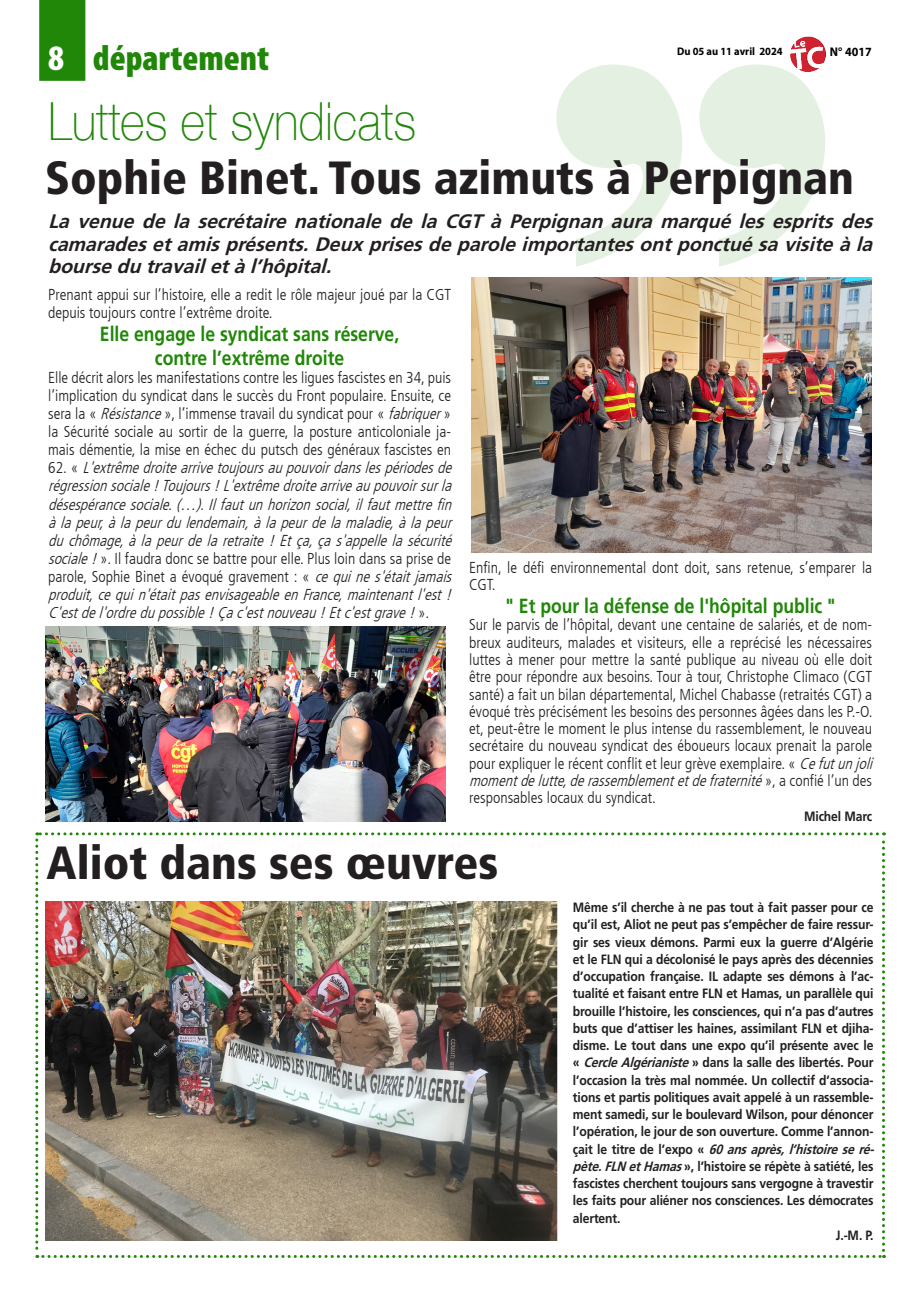
<style>
.page{position:relative;width:919px;height:1289px;background:#fff}
.page>*{position:absolute;margin:0;border:0;box-sizing:border-box;transform-origin:0 0}
._3_-_TITRE{font:100 52.5px "Helvetica Neue";color:#208708;scale:.9 1}
._3_-_TITRE-2{font:900 condensed 46.5px "Frutiger LT Std";color:#231f20}
.t1{font:900 condensed 36px "Myriad Pro";color:#208708}
.t2{font:900 condensed 36px "Myriad Pro";color:#fff}
._6_-_TEXTE{font:700 20.4px "Frutiger LT Std";color:#208708;scale:.86 1}
._5_-_CHAPO{font:italic 700 19.5px/22.5px "Frutiger LT Std";color:#231f20;text-align:justify}
._6_-_TEXTE-2{font:italic 300 condensed 15.75px/18.1px "Frutiger LT";color:#231f20}
._6_-_TEXTE-3{font:300 condensed 15.75px/17.2px "Frutiger LT";color:#231f20}
._8_-_SIGNATURE{font:700 13.5px/17.2px "Frutiger LT Std";letter-spacing:-.01em;color:#231f20;scale:.9 1}
.t3{font:700 12.6px "Myriad Pro";color:#000;scale:.95 1}
.t4{font:700 10.95px "Myriad Pro";color:#000;scale:.95 1}
.s1{font-style:normal}
.s2{font-style:italic}
</style>
<div class="page">
<img style="left:790px;top:36px;width:35px;height:28px">
<svg style="left:35px;top:832px;width:849px;height:425px"></svg>
<svg style="left:556px;top:64px;width:269px;height:203px;fill:#e4f0e1"></svg>
<div style="left:39px;top:0;width:47px;height:81px;background:#208708"></div>
<img style="left:471px;top:277px;width:400px;height:275px">
<img style="left:45px;top:902px;width:513px;height:337px">
<img style="left:45px;top:626px;width:400px;height:195px">
<p class="t2" style="left:48px;top:35px;width:17px">8</p>
<p class="t1" style="left:93px;top:35px;width:178px">département</p>
<p class="_3_-_TITRE" style="left:48px;top:82px;width:410px">Luttes et syndicats</p>
<p class="t4" style="left:677px;top:44px;width:113px">Du 05 au 11 avril 2024</p>
<p class="t3" style="left:829px;top:43px;width:45px">N° 4017</p>
<p class="_3_-_TITRE-2" style="left:45px;top:150px;width:810px">Sophie Binet. Tous azimuts à Perpignan</p>
<p class="_5_-_CHAPO" style="left:48px;top:210px;width:831px">La venue de la secrétaire nationale de la CGT à Perpignan aura marqué les esprits des camaradesetamisprésents.Deuxprisesdeparoleimportantesontponctuésavisiteàla boursedu travailetàl’hôpital.</p>
<p class="_6_-_TEXTE-3" style="left:48px;top:285px;width:404px;line-height:18.1px">Prenant appui sur l’histoire, elle a redit le rôle majeur joué par la CGT depuis toujours contre l’extrême droite.</p>
<p class="_6_-_TEXTE" style="left:100px;top:322px;width:349px">Elle engage le syndicat sans réserve,</p>
<p class="_6_-_TEXTE" style="left:155px;top:345px;width:222px">contre l’extrême droite</p>
<p class="_6_-_TEXTE-2" style="left:48px;top:368px;width:409px"><span class="s1">Elle décrit alors les manifestations contre les ligues fascistes en 34, puis l’implication du syndicat dans le succès du Front populaire. Ensuite, ce sera la «</span> Résistance<span class="s1">», l’immense travail du syndicat pour «</span> fabriquer<span class="s1">» la Sécurité sociale au sortir de la guerre, la posture anticoloniale ja&shy;mais démentie, la mise en échec du putsch des généraux fascistes en 6 2 . «</span> L'extrêmedroitearrivetoujoursaupouvoirdanslespériodesde régressionsociale!Toujours !L'extrêmedroitearriveaupouvoirsurla désespérancesociale.(…).Ilfautunhorizonsocial,ilfautmettrefin àlapeur,àlapeurdulendemain,àlapeurdelamaladie,àlapeur duchômage,àlapeurdelaretraite!Etça,ças'appellelasécurité sociale!<span class="s1">». Il faudra donc se battre pour elle. Plus loin dans sa prise de parole, Sophie Binet a évoqué gravement : «</span> cequines'étaitjamais produit,cequin'étaitpasenvisageableenFrance,maintenantl'est!<br>C'estdel'ordredupossible!Çac'estnouveau!Etc'estgrave!<span class="s1">» .</span></p>
<p class="_6_-_TEXTE-3" style="left:469px;top:559px;width:404px">Enfin, le défi environnemental dont doit, sans retenue, s’emparer la<br>CGT.</p>
<p class="_6_-_TEXTE" style="left:505px;top:594px;width:385px">" Et pour la défense de l'hôpital public "</p>
<p class="_6_-_TEXTE-3" style="left:469px;top:616px;width:409px">Sur le parvis de l’hôpital, devant une centaine de salariés, et de nom&shy;breux auditeurs, malades et visiteurs, elle a reprécisé les nécessaires luttes à mener pour mettre la santé publique au niveau où elle doit être pour répondre aux besoins. Tour à tour, Christophe Climaco (CGT santé) a fait un bilan départemental, Michel Chabasse (retraités CGT) a évoqué très précisément les besoins des personnes âgées dans les P.-O. et, peut-être le moment le plus intense du rassemblement, le nouveau secrétaire du nouveau syndicat des éboueurs locaux prenait la parole pour expliquer le récent conflit et leur grève exemplaire. « <span class="s2">Cefutunjoli momentdelutte,derassemblementetdefraternité</span>» , a c o n f i é l ’ u n d e s responsables locaux du syndicat.</p>
<p class="_8_-_SIGNATURE" style="left:804px;top:807px;width:77px">Michel Marc</p>
<p class="_3_-_TITRE-2" style="left:47px;top:834px;width:453px">Aliot dans ses œuvres</p>
<p class="_8_-_SIGNATURE" style="left:573px;top:898px;width:340px">Même s’il cherche à ne pas tout à fait passer pour ce qu’il est, Aliot ne peut pas s’empêcher de faire ressur&shy;gir ses vieux démons. Parmi eux la guerre d’Algérie et le FLN qui a décolonisé le pays après des décennies d’occupation française. IL adapte ses démons à l’ac&shy;tualité et faisant entre FLN et Hamas, un parallèle qui brouille l’histoire, les consciences, qui n’a pas d’autres buts que d’attiser les haines, assimilant FLN et djiha&shy;disme. Le tout dans une expo qu’il présente avec le « <span class="s2">CercleAlgérianiste</span>» dans la salle des libertés. Pour l’occasion la très mal nommée. Un collectif d’associa&shy;tions et partis politiques avait appelé à un rassemble&shy;ment samedi, sur le boulevard Wilson, pour dénoncer l’opération, le jour de son ouverture. Comme l’annon&shy;ç a i t l e t i t r e d e l ’ e x p o « <span class="s2">60ansaprès,l’histoireseré&shy;pète.FLN etHamas</span>», l’histoire se répète à satiété, les fascistes cherchent toujours sans vergogne à travestir les faits pour aliéner nos consciences. Les démocrates alertent.</p>
<p class="_8_-_SIGNATURE" style="left:835px;top:1226px;width:43px">J.-M. P.</p>
</div>
